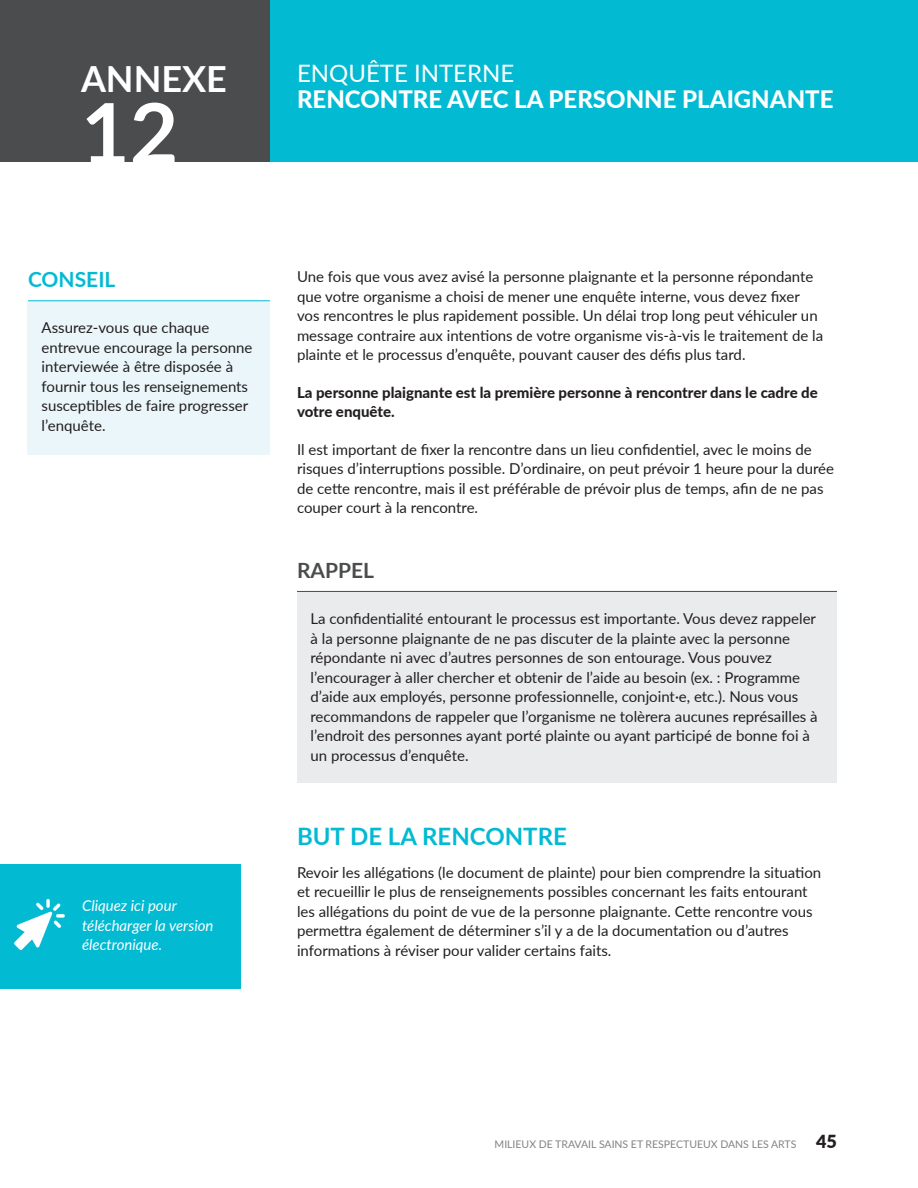
<style>
.page{position:relative;width:918px;height:1188px;background:#fff}
.page>*{position:absolute;margin:0;border:0;box-sizing:border-box;transform-origin:0 0}
.Annexe{font:700 84px "Lato";color:#fff}
.Annexe-2{font:700 36px "Lato";color:#fff}
.Titre_de_l_annexe{font:800 24px "Lato";color:#fff}
.sous_titre_3{font:700 24px "Lato";color:#03bad3}
.Titre_de_l_annexe-2{font:24px "Lato";color:#fff}
.Conseils{font:700 21px "Lato";color:#03bad3}
.Conseils-2{font:700 21px "Lato";color:#4b4c4d}
.Body_texte{font:15px/19.5px "Lato";color:#231f20}
.Body_texte-2{font:800 15px/19.5px "Lato";color:#231f20}
.Body_texte_italique{font:italic 15px/19.5px "Lato";color:#fff}
.t1{font:10.5px "Lato";color:#808285}
.s1{font-weight:900;font-size:18px;color:#231f20}
</style>
<div class="page">
<div style="left:297px;top:591px;width:540px;height:191px;background:#eaebec"></div>
<div style="left:27px;top:302px;width:243px;height:153px;background:#eaf6f9"></div>
<div style="left:0;top:0;width:270px;height:162px;background:#4b4c4d"></div>
<div style="left:270px;top:0;width:648px;height:162px;background:#03bad3"></div>
<div style="left:0;top:864px;width:240px;height:124px;background:#03bad3"></div>
<img style="left:14px;top:898px;width:51px;height:53px">
<hr style="left:297px;top:591px;width:540px;height:1px;background:#4b4c4d">
<hr style="left:28px;top:300px;width:242px;height:1px;background:#03bad3">
<p class="Annexe-2" style="left:81px;top:52px;width:147px">ANNEXE</p>
<p class="Annexe" style="left:81px;top:72px;width:99px">12</p>
<p class="Conseils" style="left:28px;top:264px;width:89px">CONSEIL</p>
<p class="Body_texte" style="left:42px;top:318px;width:212px">Assurez-vous que chaque entrevue encourage la personne interviewée à être disposée à fournir tous les renseignements susceptibles de faire progresser l’enquête.</p>
<p class="Body_texte_italique" style="left:82px;top:895px;width:133px">Cliquez ici pour télécharger la version électronique.</p>
<p class="Titre_de_l_annexe-2" style="left:297px;top:56px;width:219px">ENQUÊTE INTERNE</p>
<p class="Titre_de_l_annexe" style="left:297px;top:81px;width:538px">RENCONTRE AVEC LA PERSONNE PLAIGNANTE</p>
<p class="Body_texte" style="left:297px;top:266px;width:528px">Une fois que vous avez avisé la personne plaignante et la personne répondante que votre organisme a choisi de mener une enquête interne, vous devez fixer vos rencontres le plus rapidement possible. Un délai trop long peut véhiculer un message contraire aux intentions de votre organisme vis-à-vis le traitement de la plainte et le processus d’enquête, pouvant causer des défis plus tard.</p>
<p class="Body_texte-2" style="left:297px;top:382px;width:522px">La personne plaignante est la première personne à rencontrer dans le cadre de votre enquête.</p>
<p class="Body_texte" style="left:297px;top:439px;width:539px">Il est important de fixer la rencontre dans un lieu confidentiel, avec le moins de risques d’interruptions possible. D’ordinaire, on peut prévoir 1 heure pour la durée de cette rencontre, mais il est préférable de prévoir plus de temps, afin de ne pas couper court à la rencontre.</p>
<p class="Conseils-2" style="left:297px;top:554px;width:79px">RAPPEL</p>
<p class="Body_texte" style="left:310px;top:608px;width:509px">La confidentialité entourant le processus est importante. Vous devez rappeler à la personne plaignante de ne pas discuter de la plainte avec la personne répondante ni avec d’autres personnes de son entourage. Vous pouvez l’encourager à aller chercher et obtenir de l’aide au besoin (ex. : Programme d’aide aux employés, personne professionnelle, conjoint·e, etc.). Nous vous recommandons de rappeler que l’organisme ne tolèrera aucunes représailles à l’endroit des personnes ayant porté plainte ou ayant participé de bonne foi à un processus d’enquête.</p>
<p class="sous_titre_3" style="left:297px;top:818px;width:271px">BUT DE LA RENCONTRE</p>
<p class="Body_texte" style="left:297px;top:862px;width:526px">Revoir les allégations (le document de plainte) pour bien comprendre la situation et recueillir le plus de renseignements possibles concernant les faits entourant les allégations du point de vue de la personne plaignante. Cette rencontre vous permettra également de déterminer s’il y a de la documentation ou d’autres informations à réviser pour valider certains faits.</p>
<p class="t1" style="left:495px;top:1137px;width:344px">MILIEUX DE TRAVAIL SAINS ET RESPECTUEUX DANS LES ARTS <span class="s1">45</span></p>
</div>
